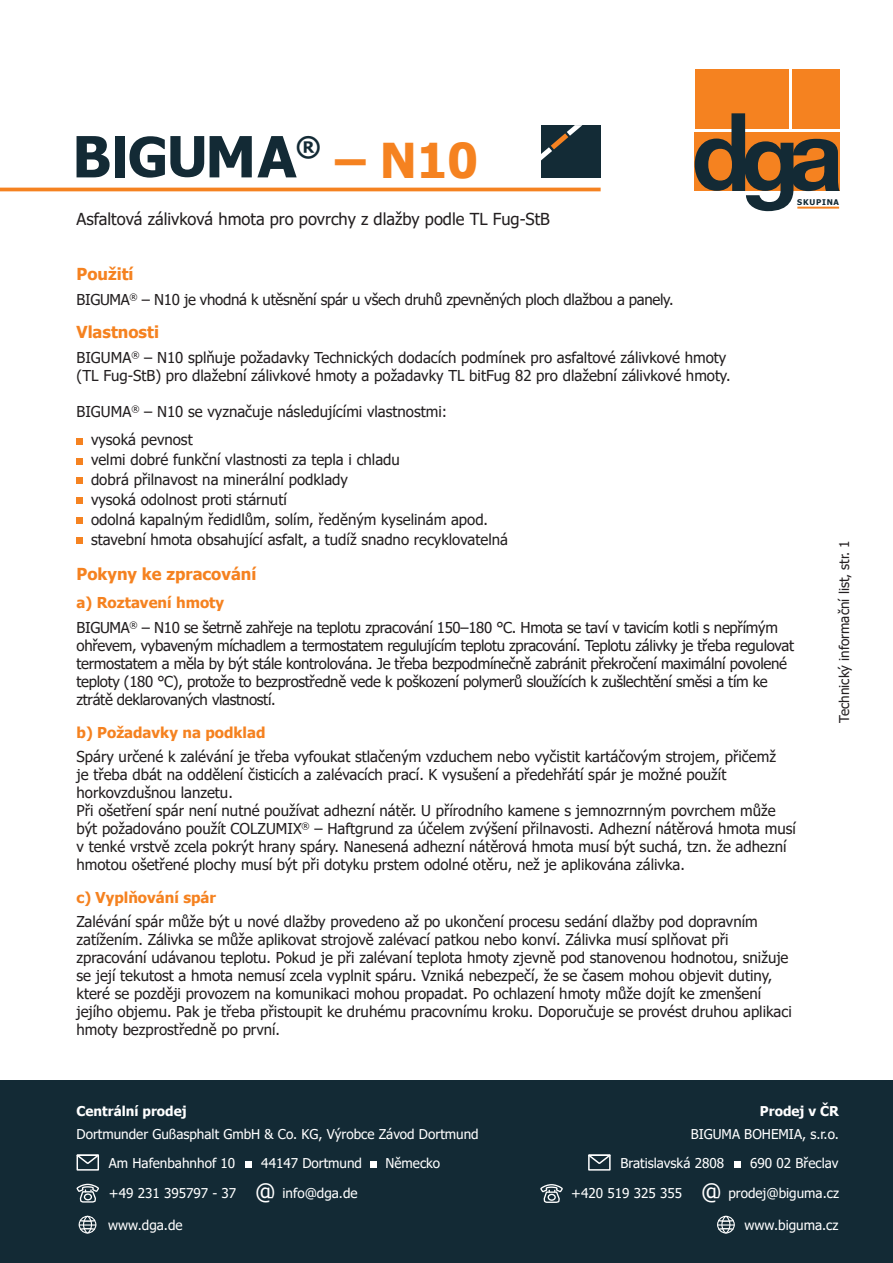
<style>
.page{position:relative;width:893px;height:1263px;background:#fff}
.page>*{position:absolute;margin:0;border:0;box-sizing:border-box;transform-origin:0 0}
.t1{font:700 48px "Tahoma";color:#f58220}
.t2{font:700 27.15px "Tahoma";color:#132a35}
.t3{font:16.5px "Tahoma";color:#231f20}
.t4{font:700 16.5px "Tahoma";color:#f58220}
.t5{font:15px/18px "Tahoma";color:#231f20}
.t6{font:15px/18px "Tahoma";letter-spacing:-.02em;color:#231f20}
.t7{font:700 15px "Tahoma";color:#f58220}
.t8{font:13.5px/28.2px "Tahoma";color:#fff}
.t9{font:13.5px "Tahoma";color:#231f20}
.t10{font:700 13.5px "Tahoma";color:#fff}
.t11{font:700 7.95px "Tahoma";letter-spacing:.1em;color:#132a35}
.s1{font-weight:700;color:#f58220}
.s2{font-size:22.5px}
</style>
<div class="page">
<div style="left:695px;top:69px;width:94px;height:59px;background:#f58220"></div>
<div style="left:793px;top:69px;width:47px;height:59px;background:#f58220"></div>
<svg style="left:695px;top:113px;width:145px;height:98px"></svg>
<hr style="left:0;top:188px;width:601px;height:3px;background:#f58220">
<div style="left:541px;top:125px;width:60px;height:53px;background:#132b36"></div>
<svg style="left:541px;top:125px;width:41px;height:36px"></svg>
<svg style="left:77px;top:438px;width:6px;height:6px"></svg>
<svg style="left:77px;top:458px;width:6px;height:6px"></svg>
<svg style="left:77px;top:478px;width:6px;height:6px"></svg>
<svg style="left:77px;top:498px;width:6px;height:6px"></svg>
<svg style="left:77px;top:518px;width:6px;height:6px"></svg>
<svg style="left:77px;top:538px;width:6px;height:6px"></svg>
<div style="left:115px;top:136px;width:9px;height:41px;background:#132a35"></div>
<svg style="left:77px;top:136px;width:33px;height:41px"></svg>
<svg style="left:129px;top:136px;width:75px;height:42px"></svg>
<svg style="left:210px;top:136px;width:87px;height:41px"></svg>
<div style="left:0;top:1081px;width:893px;height:182px;background:#132a35"></div>
<svg style="left:77px;top:1154px;width:22px;height:16px"></svg>
<div style="left:245px;top:1161px;width:6px;height:7px;background:#fff"></div>
<svg style="left:77px;top:1184px;width:22px;height:18px"></svg>
<div style="left:371px;top:1161px;width:6px;height:7px;background:#fff"></div>
<div style="left:79px;top:1216px;width:17px;height:17px;border:1px solid #fff;border-radius:50%"></div>
<div style="left:83px;top:1216px;width:9px;height:17px;border:1px solid #fff;border-radius:50%"></div>
<svg style="left:79px;top:1219px;width:17px;height:12px"></svg>
<svg style="left:588px;top:1154px;width:23px;height:16px"></svg>
<div style="left:734px;top:1161px;width:6px;height:7px;background:#fff"></div>
<svg style="left:540px;top:1184px;width:23px;height:19px"></svg>
<div style="left:717px;top:1216px;width:18px;height:17px;border:1px solid #fff;border-radius:50%"></div>
<div style="left:721px;top:1216px;width:9px;height:17px;border:1px solid #fff;border-radius:50%"></div>
<svg style="left:717px;top:1219px;width:18px;height:12px"></svg>
<h2 class="t2" style="left:296px;top:129px;width:27px">®</h2>
<h1 class="t1" style="left:335px;top:126px;width:144px">– N10</h1>
<p class="t3" style="left:77px;top:208px;width:475px">Asfaltová zálivková hmota pro povrchy z dlažby podle TL Fug-StB</p>
<p class="t4" style="left:77px;top:263px;width:59px">Použití</p>
<p class="t6" style="left:77px;top:291px;width:599px">BIGUMA<sup>®</sup> – N10 je vhodná k utěsnění spár u všech druhů zpevněných ploch dlažbou a panely.</p>
<p class="t11" style="left:797px;top:197px;width:43px">SKUPINA</p>
<p class="t4" style="left:77px;top:321px;width:84px">Vlastnosti</p>
<p class="t5" style="left:77px;top:349px;width:656px">BIGUMA<sup>®</sup> – N10 splňuje požadavky Technických dodacích podmínek pro asfaltové zálivkové hmoty (TL Fug-StB) pro dlažební zálivkové hmoty a požadavky TL bitFug 82 pro dlažební zálivkové hmoty.</p>
<p class="t5" style="left:91px;top:398px;width:358px;line-height:28.7px;text-indent:-14px">BIGUMA<sup>®</sup> – N10 se vyznačuje následujícími vlastnostmi: vysoká pevnost</p>
<p class="t5" style="left:91px;top:451px;width:418px;line-height:20px">velmi dobré funkční vlastnosti za tepla i chladu<br>dobrá přilnavost na minerální podklady<br>vysoká odolnost proti stárnutí<br>odolná kapalným ředidlům, solím, ředěným kyselinám apod. stavební hmota obsahující asfalt, a tudíž snadno recyklovatelná</p>
<p class="t4" style="left:77px;top:562px;width:181px">Pokyny ke zpracování</p>
<p class="t6" style="left:77px;top:591px;width:703px;line-height:25.3px"><span class="s1">a) Roztavení hmoty<br></span>BIGUMA<sup>®</sup> – N10 se šetrně zahřeje na teplotu zpracování 150–180 °C. Hmota se taví v tavicím kotli s nepřímým</p>
<p class="t6" style="left:77px;top:638px;width:719px">ohřevem, vybaveným míchadlem a termostatem regulujícím teplotu zpracování. Teplotu zálivky je třeba regulovat termostatem a měla by být stále kontrolována. Je třeba bezpodmínečně zabránit překročení maximální povolené teploty (180 °C), protože to bezprostředně vede k poškození polymerů sloužících k zušlechtění směsi a tím ke ztrátě deklarovaných vlastností.</p>
<p class="t7" style="left:77px;top:722px;width:190px">b) Požadavky na podklad</p>
<p class="t5" style="left:77px;top:749px;width:721px">Spáry určené k zalévání je třeba vyfoukat stlačeným vzduchem nebo vyčistit kartáčovým strojem, přičemž<br>je třeba dbát na oddělení čisticích a zalévacích prací. K vysušení a předehřátí spár je možné použít horkovzdušnou lanzetu.<br>Při ošetření spár není nutné používat adhezní nátěr. U přírodního kamene s jemnozrnným povrchem může být požadováno použít COLZUMIX<sup>®</sup> – Haftgrund za účelem zvýšení přilnavosti. Adhezní nátěrová hmota musí v tenké vrstvě zcela pokrýt hrany spáry. Nanesená adhezní nátěrová hmota musí být suchá, tzn. že adhezní hmotou ošetřené plochy musí být při dotyku prstem odolné otěru, než je aplikována zálivka.</p>
<p class="t7" style="left:77px;top:887px;width:141px">c) Vyplňování spár</p>
<p class="t5" style="left:77px;top:914px;width:717px">Zalévání spár může být u nové dlažby provedeno až po ukončení procesu sedání dlažby pod dopravním zatížením. Zálivka se může aplikovat strojově zalévací patkou nebo konví. Zálivka musí splňovat při zpracování udávanou teplotu. Pokud je při zalévaní teplota hmoty zjevně pod stanovenou hodnotou, snižuje se její tekutost a hmota nemusí zcela vyplnit spáru. Vzniká nebezpečí, že se časem mohou objevit dutiny, které se později provozem na komunikaci mohou propadat. Po ochlazení hmoty může dojít ke zmenšení jejího objemu. Pak je třeba přistoupit ke druhému pracovnímu kroku. Doporučuje se provést druhou aplikaci hmoty bezprostředně po první.</p>
<p class="t9" style="left:835px;top:723px;width:184px;rotate:-90deg">Technický informační list, str. 1</p>
<p class="t10" style="left:77px;top:1102px;width:112px">Centrální prodej</p>
<p class="t8" style="left:109px;top:1121px;width:371px;text-indent:-32px">Dortmunder Gußasphalt GmbH &amp; Co. KG, Výrobce Závod Dortmund<br>Am Hafenbahnhof 10</p>
<p class="t8" style="left:385px;top:1149px;width:56px">Německo</p>
<p class="t8" style="left:261px;top:1149px;width:102px">44147 Dortmund</p>
<p class="t8" style="left:109px;top:1180px;width:250px">+49 231 395797 - 37 <span class="s2">@</span> info@dga.de</p>
<p class="t8" style="left:108px;top:1212px;width:76px">www.dga.de</p>
<p class="t10" style="left:760px;top:1102px;width:81px">Prodej v ČR</p>
<p class="t8" style="left:620px;top:1121px;width:220px;text-indent:70px">BIGUMA BOHEMIA, s.r.o.<br>Bratislavská 2808</p>
<p class="t8" style="left:750px;top:1149px;width:90px">690 02 Břeclav</p>
<p class="t8" style="left:571px;top:1180px;width:269px">+420 519 325 355 <span class="s2">@</span> prodej@biguma.cz</p>
<p class="t8" style="left:744px;top:1212px;width:95px">www.biguma.cz</p>
</div>
